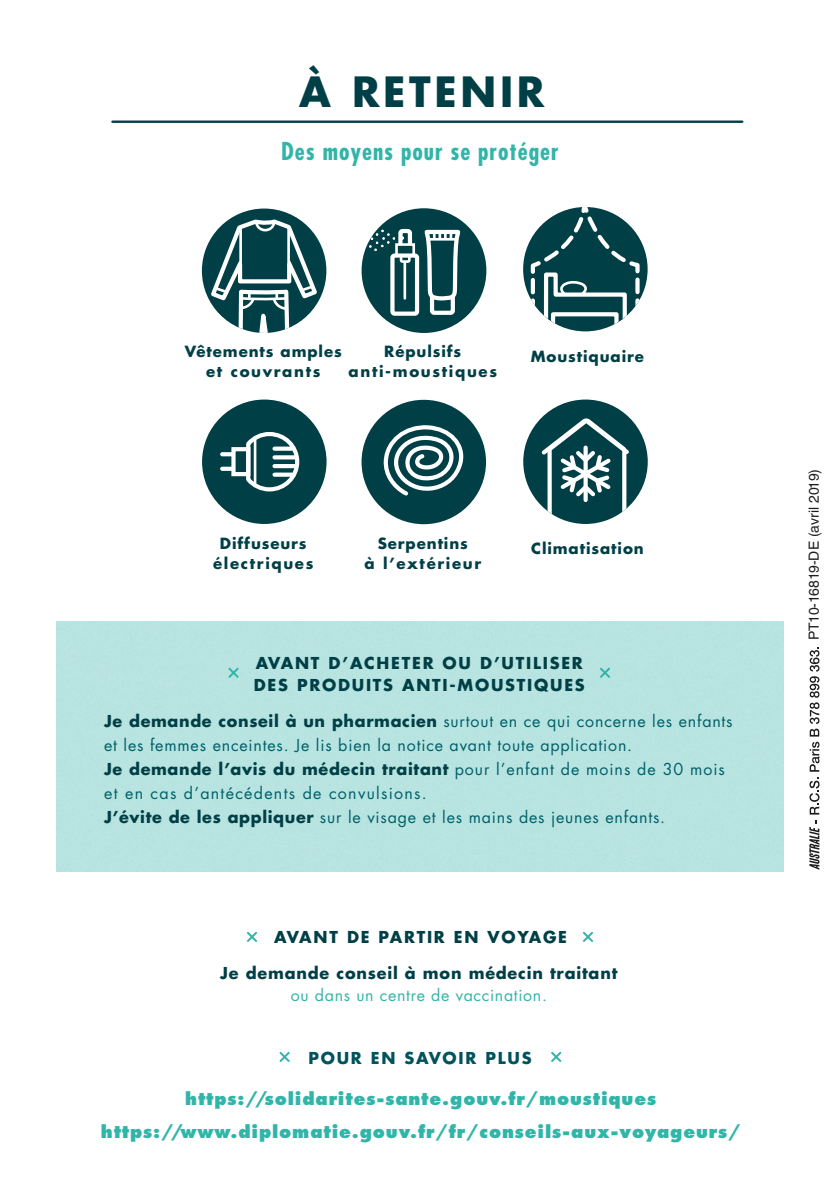
<style>
.page{position:relative;width:840px;height:1191px;background:#fff}
.page>*{position:absolute;margin:0;border:0;box-sizing:border-box;transform-origin:0 0}
.t1{font:700 40.6px "Futura Std";letter-spacing:.09em;color:#003f46}
.t2{font:700 condensed 24px "Futura Std";letter-spacing:.04em;color:#32b5a9}
.t3{font:800 17px "Futura Std";letter-spacing:.05em;color:#32b5a9}
.t4{font:16px/24px "Futura Std";letter-spacing:.05em;color:#006069}
.t5{font:700 16px/22px "Futura Std";letter-spacing:.11em;color:#003f46}
.t6{font:700 16px/22px "Futura Std";letter-spacing:.05em;color:#003f46;text-align:center}
.t7{font:700 16px "Futura Std";letter-spacing:.11em;color:#00525b}
.t8{font:700 15px/20px "Futura Std";letter-spacing:.06em;color:#003f46;text-align:center}
.t9{font:700 15px/20px "Futura Std";letter-spacing:.11em;color:#003f46;text-align:center}
.t10{font:14px "Helvetica LT Std";color:#1d1d1b}
.s1{font-weight:700;color:#003f46}
.s2{color:#006e78}
.s3{font-weight:400;color:#32b5a9}
</style>
<div class="page">
<hr style="left:112px;top:120px;width:629px;height:3px;background:#003f46">
<div style="left:202px;top:208px;width:124px;height:125px;background:#003f46;border-radius:50%"></div>
<div style="left:361px;top:208px;width:125px;height:125px;background:#003f46;border-radius:50%"></div>
<div style="left:390px;top:253px;width:29px;height:63px;border:4px solid #fff;border-radius:2px"></div>
<hr style="left:403px;top:263px;width:3px;height:35px;background:#fff">
<svg style="left:369px;top:226px;width:47px;height:38px"></svg>
<svg style="left:424px;top:229px;width:37px;height:86px"></svg>
<svg style="left:207px;top:217px;width:113px;height:116px"></svg>
<div style="left:523px;top:207px;width:124px;height:124px;background:#003f46;border-radius:50%"></div>
<svg style="left:528px;top:207px;width:113px;height:122px"></svg>
<svg style="left:279px;top:1051px;width:11px;height:11px"></svg>
<svg style="left:551px;top:1052px;width:11px;height:10px"></svg>
<svg style="left:247px;top:931px;width:10px;height:11px"></svg>
<svg style="left:583px;top:931px;width:10px;height:11px"></svg>
<svg style="left:226px;top:666px;width:14px;height:13px"></svg>
<svg style="left:597px;top:666px;width:14px;height:13px"></svg>
<div style="left:361px;top:400px;width:124px;height:124px;background:#003f46;border-radius:50%"></div>
<svg style="left:383px;top:425px;width:81px;height:71px"></svg>
<div style="left:202px;top:399px;width:124px;height:125px;background:#003f46;border-radius:50%"></div>
<svg style="left:222px;top:452px;width:9px;height:4px"></svg>
<svg style="left:222px;top:467px;width:9px;height:4px"></svg>
<svg style="left:244px;top:432px;width:56px;height:60px"></svg>
<svg style="left:274px;top:455px;width:22px;height:4px"></svg>
<div style="left:274px;top:446px;width:17px;height:5px;background:#fff"></div>
<hr style="left:274px;top:464px;width:21px;height:4px;background:#fff">
<div style="left:274px;top:472px;width:17px;height:5px;background:#fff"></div>
<div style="left:231px;top:447px;width:19px;height:29px;border:4px solid #fff"></div>
<hr style="left:253px;top:439px;width:3px;height:45px;background:#fff">
<div style="left:523px;top:399px;width:124px;height:125px;background:#003f46;border-radius:50%"></div>
<svg style="left:537px;top:414px;width:95px;height:110px"></svg>
<svg style="left:809px;top:820px;width:10px;height:49px"></svg>
<svg style="left:809px;top:777px;width:10px;height:37px"></svg>
<svg style="left:809px;top:647px;width:10px;height:124px"></svg>
<p class="t1" style="left:299px;top:65px;width:247px">À RETENIR</p>
<p class="t2" style="left:281px;top:136px;width:279px">Des moyens pour se protéger</p>
<p class="t8" style="left:185px;top:341px;width:158px">Vêtements amples et couvrants</p>
<p class="t9" style="left:348px;top:341px;width:150px">Répulsifs anti-moustiques</p>
<p class="t8" style="left:530px;top:346px;width:114px">Moustiquaire</p>
<p class="t9" style="left:213px;top:533px;width:102px">Diffuseurs électriques</p>
<p class="t8" style="left:364px;top:533px;width:118px">Serpentins<br>à l’extérieur</p>
<p class="t8" style="left:531px;top:538px;width:114px">Climatisation</p>
<p class="t5" style="left:253px;top:652px;width:332px">AVANT D’ACHETER OU D’UTILISER<br>DES PRODUITS ANTI-MOUSTIQUES</p>
<p class="t4" style="left:104px;top:709px;width:629px"><span class="s1">Je demande conseil à un pharmacien</span> surtout en ce qui concerne les enfants et les femmes enceintes. Je lis bien la notice avant toute application.<br><span class="s1">Je demande l’avis du médecin traitant</span> pour l’enfant de moins de 30 mois et en cas d’antécédents de convulsions.<br><span class="s1">J’évite de les appliquer</span> sur le visage et les mains des jeunes enfants<span class="s2">.</span></p>
<p class="t5" style="left:274px;top:926px;width:294px">AVANT DE PARTIR EN VOYAGE</p>
<p class="t6" style="left:220px;top:962px;width:398px">Je demande conseil à mon médecin traitant <span class="s3">ou dans un centre de vaccination.</span></p>
<p class="t7" style="left:308px;top:1047px;width:224px">POUR EN SAVOIR PLUS</p>
<p class="t3" style="left:185px;top:1088px;width:472px">https://solidarites-sante.gouv.fr/moustiques</p>
<p class="t3" style="left:101px;top:1121px;width:640px">https://www.diplomatie.gouv.fr/fr/conseils-aux-voyageurs/</p>
<p class="t10" style="left:805px;top:640px;width:173px;rotate:-90deg">PT10-16819-DE (avril 2019)</p>
</div>
